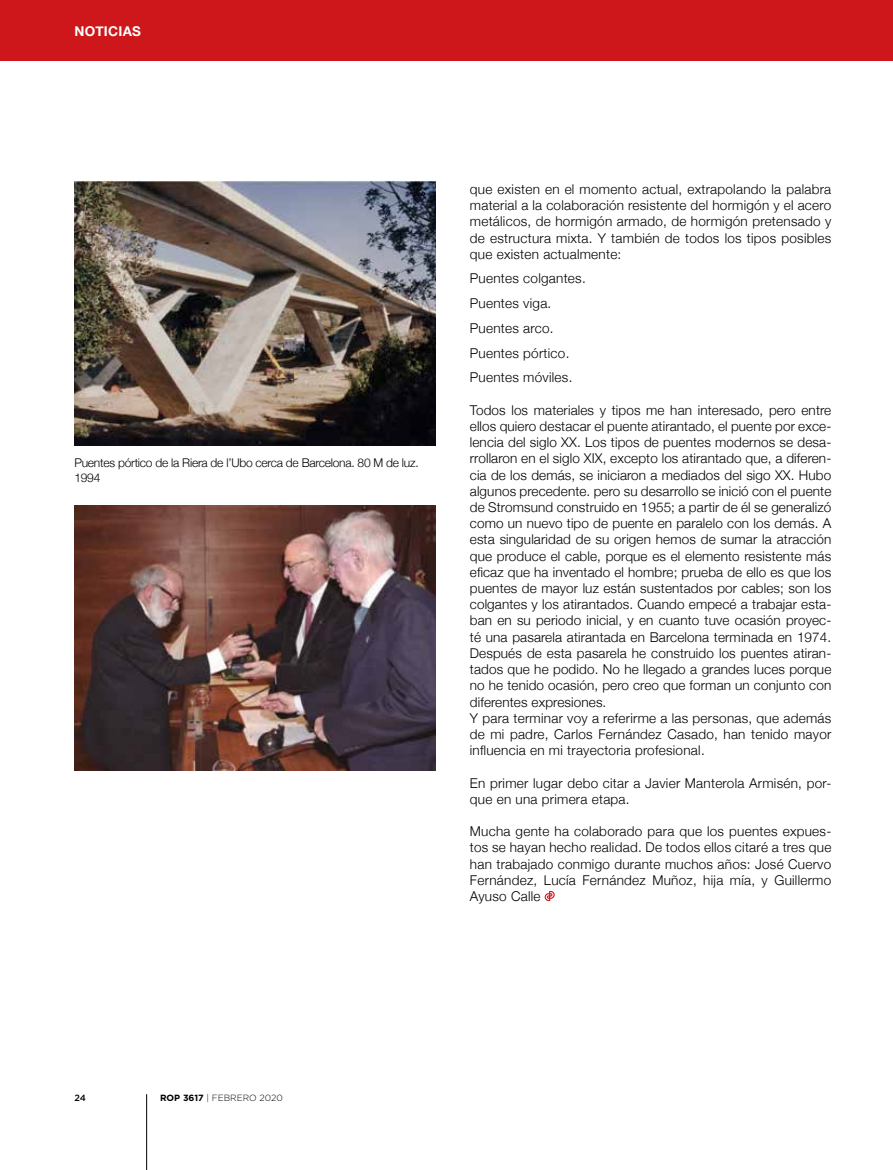
<style>
.page{position:relative;width:893px;height:1170px;background:#fff}
.page>*{position:absolute;margin:0;border:0;box-sizing:border-box;transform-origin:0 0}
.t1{font:300 13.5px/16.2px "Helvetica Neue";letter-spacing:.01em;color:#000}
.t2{font:700 13.5px "Helvetica Neue";letter-spacing:.02em;color:#fff}
.t3{font:300 12px/14.4px "Helvetica Neue";letter-spacing:-.02em;color:#000}
.t4{font:300 9px "Gotham";color:#000}
.t5{font:500 9px "Gotham";color:#000}
.s1{font-weight:700}
</style>
<div class="page">
<hr style="left:146px;top:1094px;width:1px;height:75px;background:#000">
<div style="left:0;top:0;width:893px;height:61px;background:#cd171a"></div>
<img style="left:74px;top:181px;width:362px;height:265px">
<img style="left:74px;top:505px;width:362px;height:265px">
<svg style="left:545px;top:891px;width:10px;height:9px"></svg>
<p class="t2" style="left:74px;top:20px;width:68px">NOTICIAS</p>
<p class="t3" style="left:74px;top:455px;width:346px">Puentes pórtico de la Riera de l’Ubo cerca de Barcelona. 80 M de luz.<br>1994</p>
<p class="t1" style="left:470px;top:180px;width:363px;text-align:justify">que existen en el momento actual, extrapolando la palabra material a la colaboración resistente del hormigón y el acero metálicos, de hormigón armado, de hormigón pretensado y de estructura mixta. Y también de todos los tipos posibles que existen actualmente:</p>
<p class="t1" style="left:470px;top:265px;width:117px;line-height:24.8px">Puentes colgantes.<br>Puentes viga.<br>Puentes arco.<br>Puentes pórtico.<br>Puentes móviles.</p>
<p class="t1" style="left:470px;top:401px;width:363px">Todos los materiales y tipos me han interesado, pero entre ellos quiero destacar el puente atirantado, el puente por exce&shy;lencia del siglo XX. Los tipos de puentes modernos se desa&shy;rrollaron en el siglo XIX, excepto los atirantado que, a diferen&shy;cia de los demás, se iniciaron a mediados del sigo XX. Hubo algunos precedente. pero su desarrollo se inició con el puente de Stromsund construido en 1955; a partir de él se generalizó como un nuevo tipo de puente en paralelo con los demás. A esta singularidad de su origen hemos de sumar la atracción que produce el cable, porque es el elemento resistente más eficaz que ha inventado el hombre; prueba de ello es que los puentes de mayor luz están sustentados por cables; son los colgantes y los atirantados. Cuando empecé a trabajar esta&shy;ban en su periodo inicial, y en cuanto tuve ocasión proyec&shy;té una pasarela atirantada en Barcelona terminada en 1974.<br>Después de esta pasarela he construido los puentes atiran&shy;tados que he podido. No he llegado a grandes luces porque no he tenido ocasión, pero creo que forman un conjunto con diferentes expresiones.<br>Y para terminar voy a referirme a las personas, que además de mi padre, Carlos Fernández Casado, han tenido mayor influencia en mi trayectoria profesional.</p>
<p class="t1" style="left:470px;top:773px;width:363px">En primer lugar debo citar a Javier Manterola Armisén, por&shy;que en una primera etapa.</p>
<p class="t1" style="left:470px;top:822px;width:363px;text-align:justify">Mucha gente ha colaborado para que los puentes expues&shy;tos se hayan hecho realidad. De todos ellos citaré a tres que han trabajado conmigo durante muchos años: José Cuervo Fernández, Lucía Fernández Muñoz, hija mía, y Guillermo Ayuso Calle</p>
<p class="t5" style="left:74px;top:1092px;width:13px">24</p>
<p class="t4" style="left:160px;top:1092px;width:124px"><span class="s1">ROP 3617</span> | FEBRERO 2020</p>
</div>
